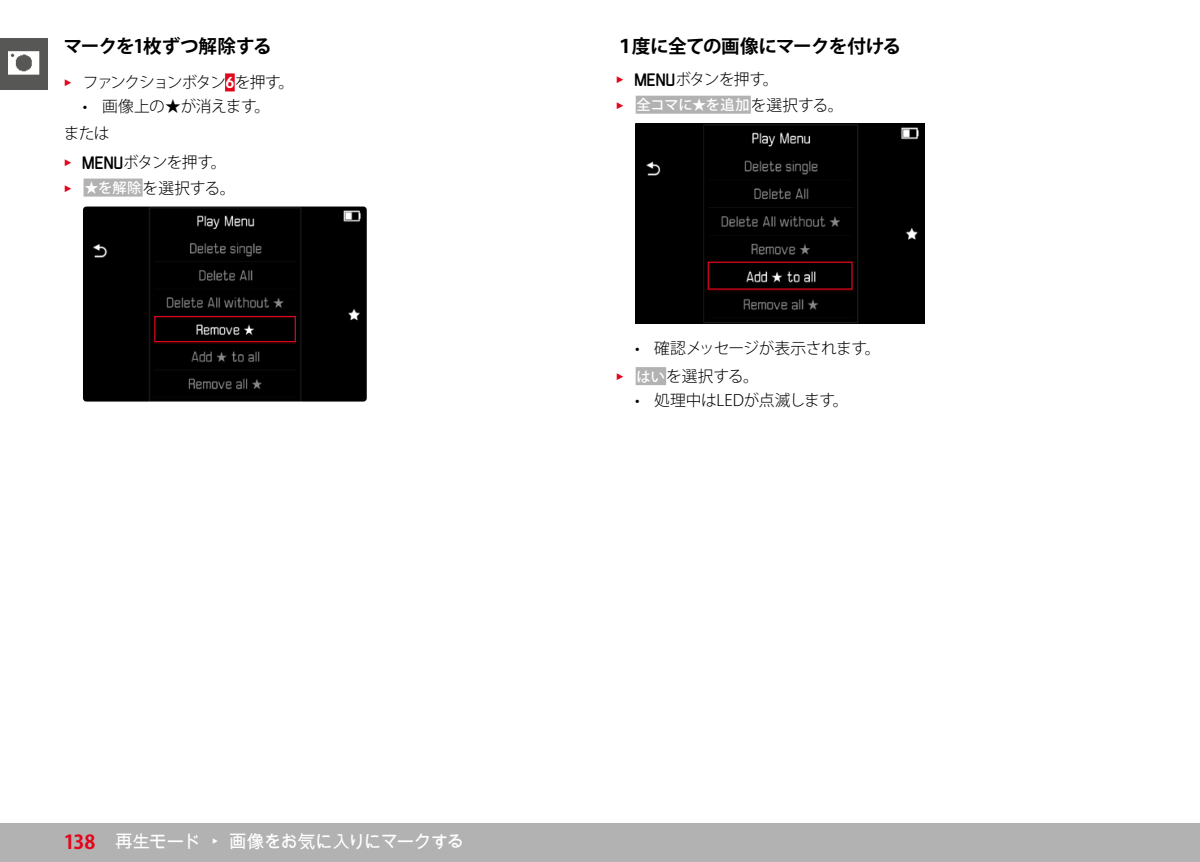
<style>
.page{position:relative;width:1200px;height:862px;background:#fff}
.page>*{position:absolute;margin:0;border:0;box-sizing:border-box;transform-origin:0 0}
.Heading____Heading_02_blind{font:700 18.45px "Koz Go Pr 6 N";letter-spacing:-.035em;color:#000}
.t1{font:18px "Arial Unicode MS";letter-spacing:-.065em;color:#fff}
.Text____oder{font:300 15.75px "Koz Go Pr 6 N";letter-spacing:-.035em;color:#000}
.Text____oder-2{font:300 15.75px "Koz Go Pr 6 N";letter-spacing:-.09em;color:#000}
.Text____oder-3{font:300 15.75px "Koz Go Pr 6 N";letter-spacing:-.015em;color:#000}
.t2{font:500 14.17px "Koz Go Pr 6 N";letter-spacing:-.01em;color:#fff}
.s1{font-family:"Corporate S";color:#e3051b}
.s2{font-family:"Corporate S";font-weight:700;font-size:16.88px;color:#fff}
.s3{font-family:"LG1054";font-weight:400}
.s4{font-weight:500;font-size:14.17px;color:#fff}
.s5{font-family:"Corporate S";font-weight:300;font-size:15.75px;color:#e3051b}
.s6{font-weight:300;font-size:15.75px;color:#000}
.s7{font-family:"Koz Go Pr 6 N";font-weight:700;font-size:19.12px;color:#e3051b}
</style>
<div class="page">
<div style="left:0;top:38px;width:48px;height:51px;background:#575756"></div>
<img style="left:9px;top:51px;width:31px;height:24px">
<div style="left:0;top:823px;width:1199px;height:38px;background:#b3b2b2"></div>
<div style="left:225px;top:73px;width:10px;height:18px;background:#e3051b"></div>
<div style="left:83px;top:178px;width:60px;height:18px;background:#b3b2b2"></div>
<img style="left:83px;top:206px;width:283px;height:195px">
<div style="left:154px;top:316px;width:142px;height:26px;border:1px solid #e3051b"></div>
<div style="left:635px;top:96px;width:115px;height:18px;background:#b3b2b2"></div>
<div style="left:635px;top:367px;width:31px;height:18px;background:#b3b2b2"></div>
<img style="left:635px;top:124px;width:289px;height:199px">
<div style="left:707px;top:261px;width:145px;height:28px;border:1px solid #e3051b"></div>
<p class="Heading____Heading_02_blind" style="left:64px;top:36px;width:209px">マークを1枚ずつ解除する</p>
<p class="Text____oder-2" style="left:64px;top:73px;width:232px"><span class="s1">▸</span> ファンクションボタン<span class="s2">6</span>を押す。</p>
<p class="Text____oder" style="left:83px;top:97px;width:189px">• 画像上の★が消えます。</p>
<p class="Text____oder" style="left:64px;top:125px;width:47px">または</p>
<p class="Text____oder" style="left:64px;top:153px;width:164px"><span class="s1">▸</span> <span class="s3">MENU</span>ボタンを押す。</p>
<p class="Text____oder" style="left:64px;top:179px;width:173px"><span class="s1">▸</span> <span class="s4">★を解除</span> を選択する。</p>
<p class="Heading____Heading_02_blind" style="left:615px;top:36px;width:287px">１度に全ての画像にマークを付ける</p>
<p class="Text____oder" style="left:615px;top:71px;width:164px"><span class="s1">▸</span> <span class="s3">MENU</span>ボタンを押す。</p>
<p class="t2" style="left:615px;top:97px;width:229px"><span class="s5">▸</span> 全コマに★を追加 <span class="s6">を選択する。</span></p>
<p class="Text____oder" style="left:635px;top:338px;width:247px">• 確認メッセージが表示されます。</p>
<p class="Text____oder" style="left:615px;top:367px;width:144px"><span class="s1">▸</span> <span class="s4">はい</span> を選択する。</p>
<p class="Text____oder-3" style="left:635px;top:391px;width:215px">• 処理中はLEDが点滅します。</p>
<p class="t1" style="left:64px;top:828px;width:402px"><span class="s7">138</span> 再生モード ▸ 画像をお気に入りにマークする</p>
</div>
